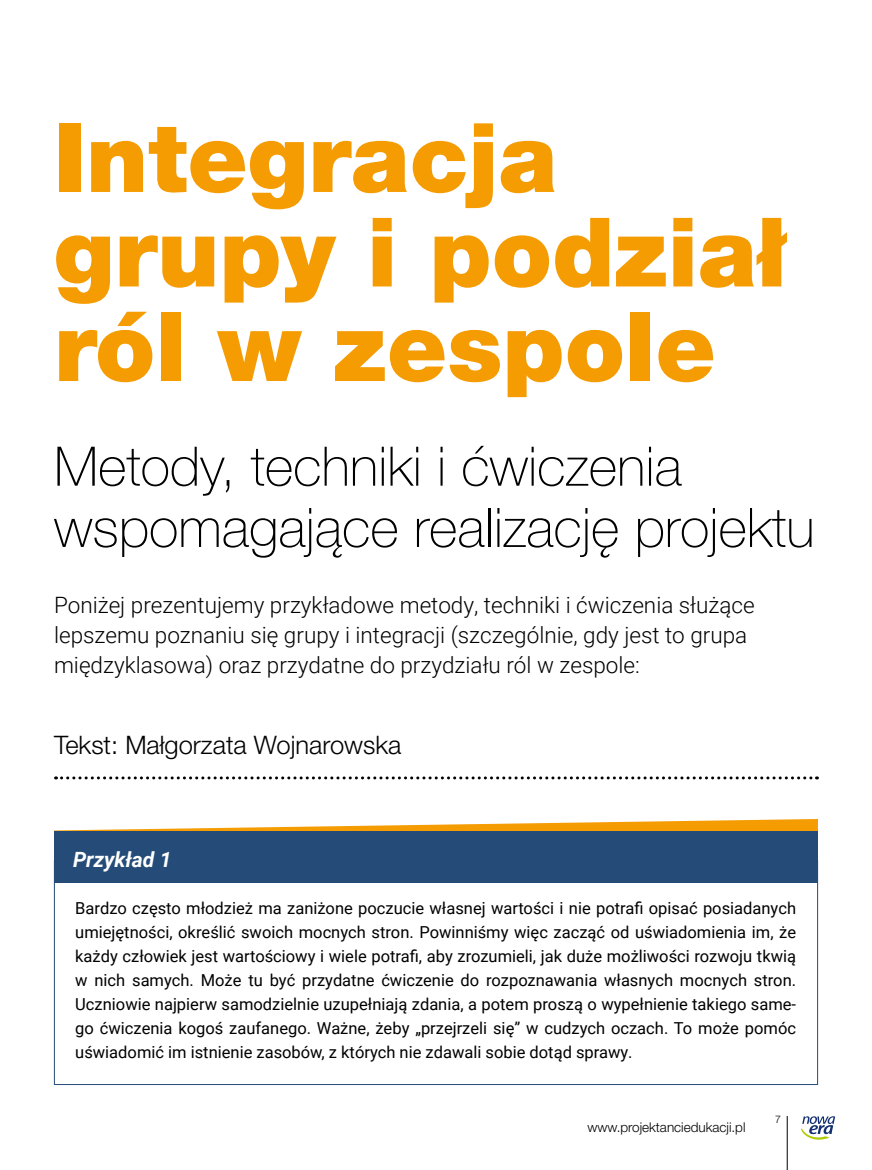
<style>
.page{position:relative;width:872px;height:1170px;background:#fff}
.page>*{position:absolute;margin:0;border:0;box-sizing:border-box;transform-origin:0 0}
.t1{font:900 96px/94.5px "Helvetica Neue LT Pro";color:#f59c02}
.t2{font:100 54.6px/61.2px "Helvetica Neue LT Pro";color:#000}
.t3{font:300 25.5px "Helvetica Neue LT Pro";color:#000}
.t4{font:300 22.5px/30px "Roboto";color:#000}
.t5{font:italic 700 21px "Roboto";color:#fff}
.t6{font:16.5px/24px "Roboto";color:#000;text-align:justify}
.t7{font:300 13.5px "Helvetica Neue LT Pro";color:#000}
.t8{font:300 10.5px "Helvetica Neue LT Pro";color:#000}
</style>
<div class="page">
<hr style="left:787px;top:1115px;width:1px;height:54px;background:#000">
<svg style="left:800px;top:1116px;width:35px;height:23px"></svg>
<svg style="left:54px;top:819px;width:764px;height:12px"></svg>
<div style="left:54px;top:831px;width:764px;height:51px;background:#254c78"></div>
<div style="left:54px;top:860px;width:764px;height:224px;border:1px solid #254c78"></div>
<svg style="left:56px;top:776px;width:761px;height:3px"></svg>
<h1 class="t1" style="left:54px;top:110px;width:734px">Integracja grupy i podział ról w zespole</h1>
<h2 class="t2" style="left:54px;top:435px;width:762px">Metody, techniki i ćwiczenia wspomagające realizację projektu</h2>
<h3 class="t4" style="left:54px;top:588px;width:702px">Poniżej prezentujemy przykładowe metody, techniki i ćwiczenia służące lepszemu poznaniu się grupy i integracji (szczególnie, gdy jest to grupa międzyklasowa) oraz przydatne do przydziału ról w zespole:</h3>
<h3 class="t3" style="left:54px;top:729px;width:349px">Tekst: Małgorzata Wojnarowska</h3>
<p class="t5" style="left:73px;top:844px;width:100px">Przykład 1</p>
<p class="t6" style="left:75px;top:895px;width:722px">Bardzo często młodzież ma zaniżone poczucie własnej wartości i nie potrafi opisać posiadanych umiejętności, określić swoich mocnych stron. Powinniśmy więc zacząć od uświadomienia im, że każdy człowiek jest wartościowy i wiele potrafi, aby zrozumieli, jak duże możliwości rozwoju tkwią w nich samych. Może tu być przydatne ćwiczenie do rozpoznawania własnych mocnych stron.<br>Uczniowie najpierw samodzielnie uzupełniają zdania, a potem proszą o wypełnienie takiego same&shy;go ćwiczenia kogoś zaufanego. Ważne, żeby „przejrzeli się” w cudzych oczach. To może pomóc uświadomić im istnienie zasobów, z których nie zdawali sobie dotąd sprawy.</p>
<p class="t7" style="left:587px;top:1118px;width:160px">www.projektanciedukacji.pl</p>
<p class="t8" style="left:775px;top:1113px;width:7px">7</p>
</div>
